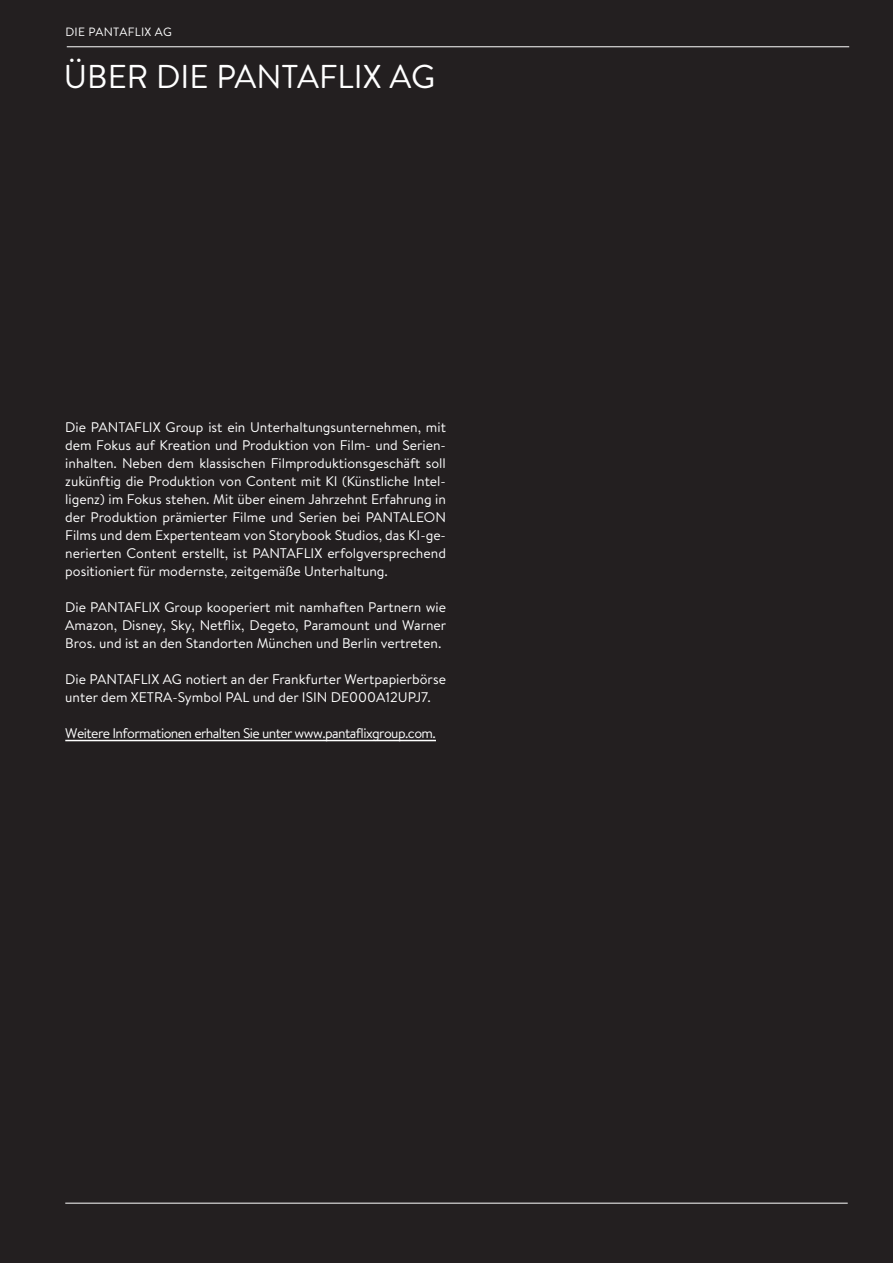
<style>
.page{position:relative;width:893px;height:1263px;background:#231f20}
.page>*{position:absolute;margin:0;border:0;box-sizing:border-box;transform-origin:0 0}
.t1{font:33px "Brandon Text";color:#fff}
.t2{font:13.95px/18px "Brandon Text";color:#fff;text-align:justify}
.t3{font:13.95px "Brandon Text";letter-spacing:-.04em;color:#fff}
.t4{font:12px "Brandon Text";letter-spacing:.03em;color:#fff}
</style>
<div class="page">
<hr style="left:67px;top:47px;width:782px;height:1px;background:#fff">
<hr style="left:65px;top:740px;width:371px;height:1px;background:#fff">
<hr style="left:65px;top:1203px;width:783px;height:1px;background:#fff">
<p class="t4" style="left:65px;top:24px;width:108px">DIE PANTAFLIX AG</p>
<h1 class="t1" style="left:64px;top:54px;width:373px">ÜBER DIE PANTAFLIX AG</h1>
<p class="t2" style="left:65px;top:418px;width:382px">Die PANTAFLIX Group ist ein Unterhaltungsunternehmen, mit dem Fokus auf Kreation und Produktion von Film- und Serien&shy;inhalten. Neben dem klassischen Filmproduktionsgeschäft soll zukünftig die Produktion von Content mit KI (Künstliche Intel&shy;ligenz) im Fokus stehen. Mit über einem Jahrzehnt Erfahrung in der Produktion prämierter Filme und Serien bei PANTALEON Films und dem Expertenteam von Storybook Studios, das KI-ge&shy;nerierten Content erstellt, ist PANTAFLIX erfolgversprechend positioniert für modernste, zeitgemäße Unterhaltung.</p>
<p class="t2" style="left:65px;top:598px;width:382px">Die PANTAFLIX Group kooperiert mit namhaften Partnern wie Amazon, Disney, Sky, Netflix, Degeto, Paramount und Warner Bros. und ist an den Standorten München und Berlin vertreten.</p>
<p class="t2" style="left:65px;top:670px;width:382px">Die PANTAFLIX AG notiert an der Frankfurter Wertpapierbörse unter dem XETRA-Symbol PAL und der ISIN DE000A12UPJ7.</p>
<p class="t3" style="left:65px;top:724px;width:372px">Weitere Informationen erhalten Sie unter www.pantaflixgroup.com.</p>
</div>
